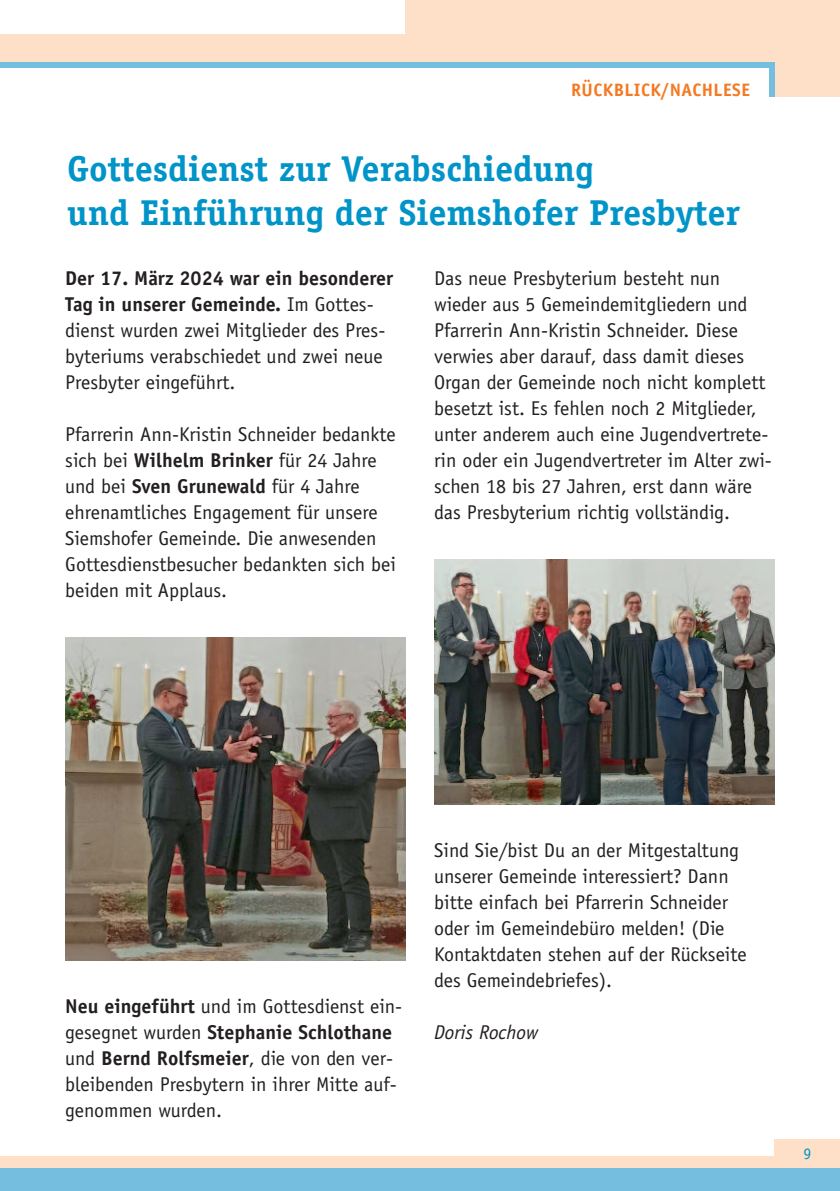
<style>
.page{position:relative;width:840px;height:1191px;background:#fff}
.page>*{position:absolute;margin:0;border:0;box-sizing:border-box;transform-origin:0 0}
.t1{font:700 36px/44px "Officina Serif Std";color:#0094c9}
.t2{font:20px/26px "Officina Sans Std";color:#231f20}
.t3{font:italic 20px "Officina Sans Std";color:#231f20}
.t4{font:700 18px "Officina Sans Std";letter-spacing:.025em;color:#f47921}
.t5{font:16px "Officina Sans Std";color:#0094c9}
.s1{font-weight:700}
</style>
<div class="page">
<div style="left:0;top:34px;width:405px;height:28px;background:#fde0c7"></div>
<div style="left:405px;top:0;width:434px;height:65px;background:#fde0c7"></div>
<div style="left:771px;top:0;width:68px;height:96px;background:#fde0c7"></div>
<div style="left:0;top:1157px;width:839px;height:34px;background:#fde0c7"></div>
<div style="left:774px;top:1140px;width:65px;height:51px;background:#fde0c7"></div>
<div style="left:0;top:62px;width:774px;height:6px;background:#75bee0"></div>
<div style="left:768px;top:62px;width:6px;height:34px;background:#75bee0"></div>
<div style="left:0;top:1168px;width:839px;height:23px;background:#75bee0"></div>
<img style="left:65px;top:637px;width:340px;height:324px">
<img style="left:434px;top:559px;width:340px;height:245px">
<p class="t4" style="left:571px;top:83px;width:180px">RÜCKBLICK/NACHLESE</p>
<h1 class="t1" style="left:67px;top:150px;width:674px">Gottesdienst zur Verabschiedung<br>und Einführung der Siemshofer Presbyter</h1>
<p class="t2" style="left:65px;top:266px;width:329px"><span class="s1">Der 17. März 2024 war ein besonderer Tag in unserer Gemeinde.</span> Im Gottes&shy;dienst wurden zwei Mitglieder des Pres&shy;byteriums verabschiedet und zwei neue Presbyter eingeführt.</p>
<p class="t2" style="left:65px;top:422px;width:332px">Pfarrerin Ann-Kristin Schneider bedankte sich bei <span class="s1">Wilhelm Brinker</span> für 24 Jahre und bei <span class="s1">Sven Grunewald</span> für 4 Jahre ehrenamtliches Engagement für unsere Siemshofer Gemeinde. Die anwesenden Gottesdienstbesucher bedankten sich bei beiden mit Applaus.</p>
<p class="t2" style="left:434px;top:266px;width:339px">Das neue Presbyterium besteht nun wieder aus 5 Gemeindemitgliedern und Pfarrerin Ann-Kristin Schneider. Diese verwies aber darauf, dass damit dieses Organ der Gemeinde noch nicht komplett besetzt ist. Es fehlen noch 2 Mitglieder, unter anderem auch eine Jugendvertrete&shy;rin oder ein Jugendvertreter im Alter zwi&shy;schen 18 bis 27 Jahren, erst dann wäre das Presbyterium richtig vollständig.</p>
<p class="t2" style="left:65px;top:994px;width:338px"><span class="s1">Neu eingeführt</span> und im Gottesdienst ein&shy;gesegnet wurden <span class="s1">Stephanie Schlothane </span>und <span class="s1">Bernd Rolfsmeier</span>, die von den ver&shy;bleibenden Presbytern in ihrer Mitte auf&shy;genommen wurden.</p>
<p class="t2" style="left:434px;top:838px;width:314px">Sind Sie/bist Du an der Mitgestaltung unserer Gemeinde interessiert? Dann bitte einfach bei Pfarrerin Schneider oder im Gemeindebüro melden! (Die Kontaktdaten stehen auf der Rückseite des Gemeindebriefes).</p>
<p class="t3" style="left:434px;top:1024px;width:106px">Doris Rochow</p>
<p class="t5" style="left:802px;top:1147px;width:9px">9</p>
</div>
